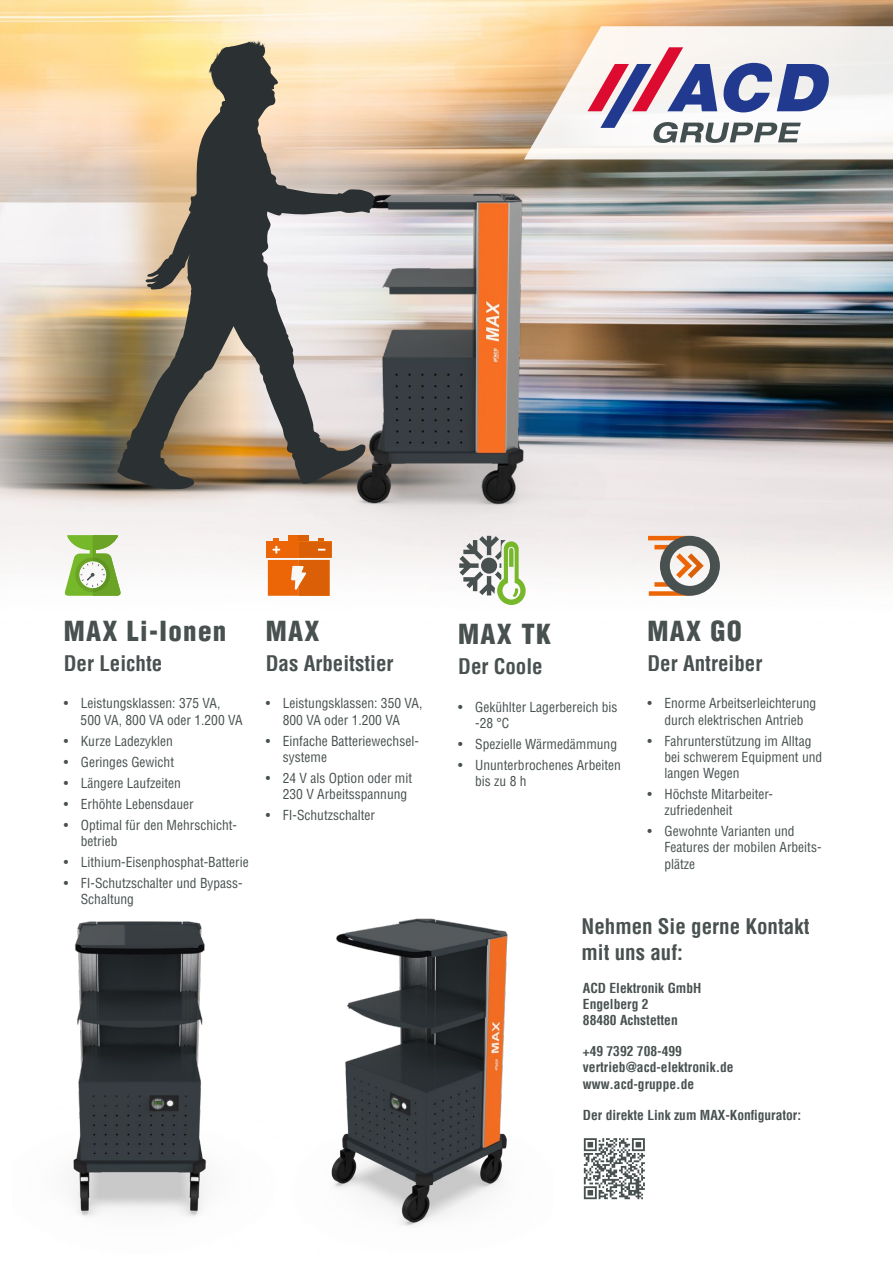
<style>
.page{position:relative;width:893px;height:1263px;background:#fff}
.page>*{position:absolute;margin:0;border:0;box-sizing:border-box;transform-origin:0 0}
.t1{font:900 condensed 27px "Helvetica LT Std";letter-spacing:.05em;color:#485150}
.t2{font:700 condensed 21px/25.2px "Helvetica LT";color:#485150}
.t3{font:condensed 13.5px/16.2px "Helvetica LT Std";color:#485150}
.t4{font:700 condensed 13.5px/16.2px "Helvetica LT";color:#485150}
</style>
<div class="page">
<img style="left:0;top:0;width:893px;height:59px">
<img style="left:9px;top:36px;width:884px;height:560px">
<img style="left:73px;top:921px;width:134px;height:296px">
<img style="left:331px;top:918px;width:177px;height:308px">
<svg style="left:117px;top:40px;width:258px;height:449px;background:#a59986"></svg>
<svg style="left:524px;top:26px;width:369px;height:133px;fill:#f7f1ee"></svg>
<svg style="left:65px;top:535px;width:56px;height:61px"></svg>
<svg style="left:459px;top:536px;width:67px;height:69px"></svg>
<svg style="left:584px;top:1138px;width:61px;height:61px"></svg>
<div style="left:288px;top:535px;width:10px;height:7px;background:#ec6608"></div>
<div style="left:266px;top:542px;width:32px;height:16px;background:#ec6608"></div>
<div style="left:298px;top:535px;width:11px;height:7px;background:#da5f06"></div>
<svg style="left:268px;top:539px;width:64px;height:57px"></svg>
<svg style="left:587px;top:47px;width:242px;height:96px"></svg>
<svg style="left:648px;top:536px;width:72px;height:60px"></svg>
<h1 class="t1" style="left:64px;top:614px;width:164px">MAX Li-Ionen</h1>
<h2 class="t2" style="left:64px;top:651px;width:100px">Der Leichte</h2>
<p class="t3" style="left:81px;top:695px;width:164px;text-indent:-17px">• Leistungsklassen: 375 VA,<br>500 VA, 800 VA oder 1.200 VA</p>
<p class="t3" style="left:64px;top:732px;width:111px">• Kurze Ladezyklen</p>
<p class="t3" style="left:64px;top:753px;width:112px">• Geringes Gewicht</p>
<p class="t3" style="left:64px;top:774px;width:119px">• Längere Laufzeiten</p>
<p class="t3" style="left:64px;top:795px;width:131px">• Erhöhte Lebensdauer</p>
<p class="t3" style="left:81px;top:816px;width:158px;text-indent:-17px">• Optimal für den Mehrschicht&shy;betrieb</p>
<p class="t3" style="left:64px;top:854px;width:186px">• Lithium-Eisenphosphat-Batterie</p>
<p class="t3" style="left:81px;top:875px;width:163px;text-indent:-17px">• FI-Schutzschalter und Bypass-<br>Schaltung</p>
<h1 class="t1" style="left:266px;top:614px;width:55px">MAX</h1>
<h2 class="t2" style="left:266px;top:651px;width:129px">Das Arbeitstier</h2>
<p class="t3" style="left:266px;top:695px;width:158px;text-align:center">• Leistungsklassen: 350 VA,<br>800 VA oder 1.200 VA</p>
<p class="t3" style="left:283px;top:732px;width:138px;text-indent:-17px">• Einfache Batteriewechsel&shy;systeme</p>
<p class="t3" style="left:283px;top:770px;width:131px;text-indent:-17px">• 24 V als Option oder mit<br>230 V Arbeitsspannung</p>
<p class="t3" style="left:266px;top:807px;width:111px">• FI-Schutzschalter</p>
<h1 class="t1" style="left:458px;top:617px;width:95px">MAX TK</h1>
<h2 class="t2" style="left:458px;top:654px;width:86px">Der Coole</h2>
<p class="t3" style="left:475px;top:698px;width:144px;text-indent:-17px">• Gekühlter Lagerbereich bis -28 °C</p>
<p class="t3" style="left:458px;top:736px;width:160px">• Spezielle Wärmedämmung</p>
<p class="t3" style="left:475px;top:757px;width:147px;text-indent:-17px">• Ununterbrochenes Arbeiten bis zu 8 h</p>
<h1 class="t1" style="left:647px;top:614px;width:96px">MAX GO</h1>
<h2 class="t2" style="left:647px;top:651px;width:116px">Der Antreiber</h2>
<p class="t3" style="left:647px;top:695px;width:170px;text-align:center">• Enorme Arbeitserleichterung durch elektrischen Antrieb</p>
<p class="t3" style="left:664px;top:732px;width:159px;text-indent:-17px">• Fahrunterstützung im Alltag bei schwerem Equipment und langen Wegen</p>
<p class="t3" style="left:664px;top:786px;width:110px;text-indent:-17px">• Höchste Mitarbeiter&shy;zufriedenheit</p>
<p class="t3" style="left:664px;top:823px;width:159px;text-indent:-17px">• Gewohnte Varianten und<br>Features der mobilen Arbeits&shy;plätze</p>
<h2 class="t2" style="left:581px;top:914px;width:230px">Nehmen Sie gerne Kontakt mit uns auf:</h2>
<p class="t4" style="left:583px;top:979px;width:120px">ACD Elektronik GmbH<br>Engelberg 2<br>88480 Achstetten</p>
<p class="t4" style="left:583px;top:1043px;width:152px">+49 7392 708-499 vertrieb@acd-elektronik.de www.acd-gruppe.de</p>
<p class="t4" style="left:583px;top:1106px;width:220px">Der direkte Link zum MAX-Konfigurator:</p>
</div>
